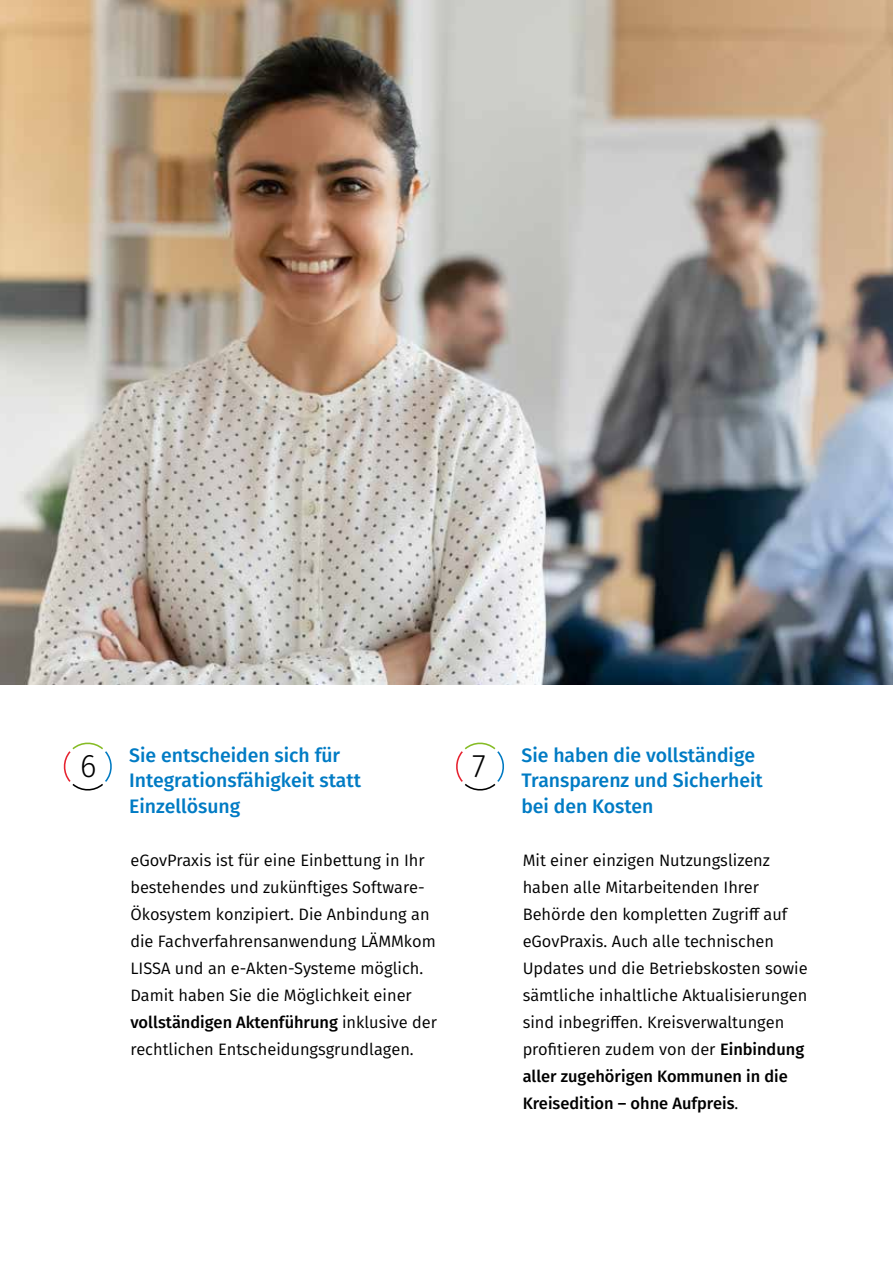
<style>
.page{position:relative;width:893px;height:1263px;background:#fff}
.page>*{position:absolute;margin:0;border:0;box-sizing:border-box;transform-origin:0 0}
.t1{font:300 32.7px "Fira Sans";color:#000;scale:.96 1}
.t2{font:500 19.5px/25.5px "Fira Sans";color:#007bc4}
.t3{font:16.5px/27px "Fira Sans";color:#000}
.s1{font-weight:500}
</style>
<div class="page">
<img style="left:0;top:0;width:893px;height:685px">
<svg style="left:63px;top:742px;width:49px;height:49px"></svg>
<svg style="left:456px;top:742px;width:48px;height:49px"></svg>
<h1 class="t1" style="left:80px;top:742px;width:19px">6</h1>
<p class="t2" style="left:129px;top:741px;width:233px">Sie entscheiden sich für<br>Integrationsfähigkeit statt<br>Einzellösung</p>
<p class="t3" style="left:130px;top:847px;width:308px">eGovPraxis ist für eine Einbettung in Ihr bestehendes und zukünftiges Software-Ökosystem konzipiert. Die Anbindung an die Fachverfahrensanwendung LÄMMkom LISSA und an e-Akten-Systeme möglich.<br>Damit haben Sie die Möglichkeit einer <span class="s1">vollständigen Aktenführung</span> inklusive der rechtlichen Entscheidungsgrundlagen.</p>
<h1 class="t1" style="left:472px;top:742px;width:16px">7</h1>
<p class="t2" style="left:521px;top:741px;width:243px">Sie haben die vollständige<br>Transparenz und Sicherheit bei den Kosten</p>
<p class="t3" style="left:523px;top:847px;width:286px">Mit einer einzigen Nutzungslizenz haben alle Mitarbeitenden Ihrer Behörde den kompletten Zugriff auf eGovPraxis. Auch alle technischen Updates und die Betriebskosten sowie sämtliche inhaltliche Aktualisierungen sind inbegriffen. Kreisverwaltungen profitieren zudem von der <span class="s1">Einbindung aller zugehörigen Kommunen in die Kreisedition – ohne Aufpreis</span>.</p>
</div>
